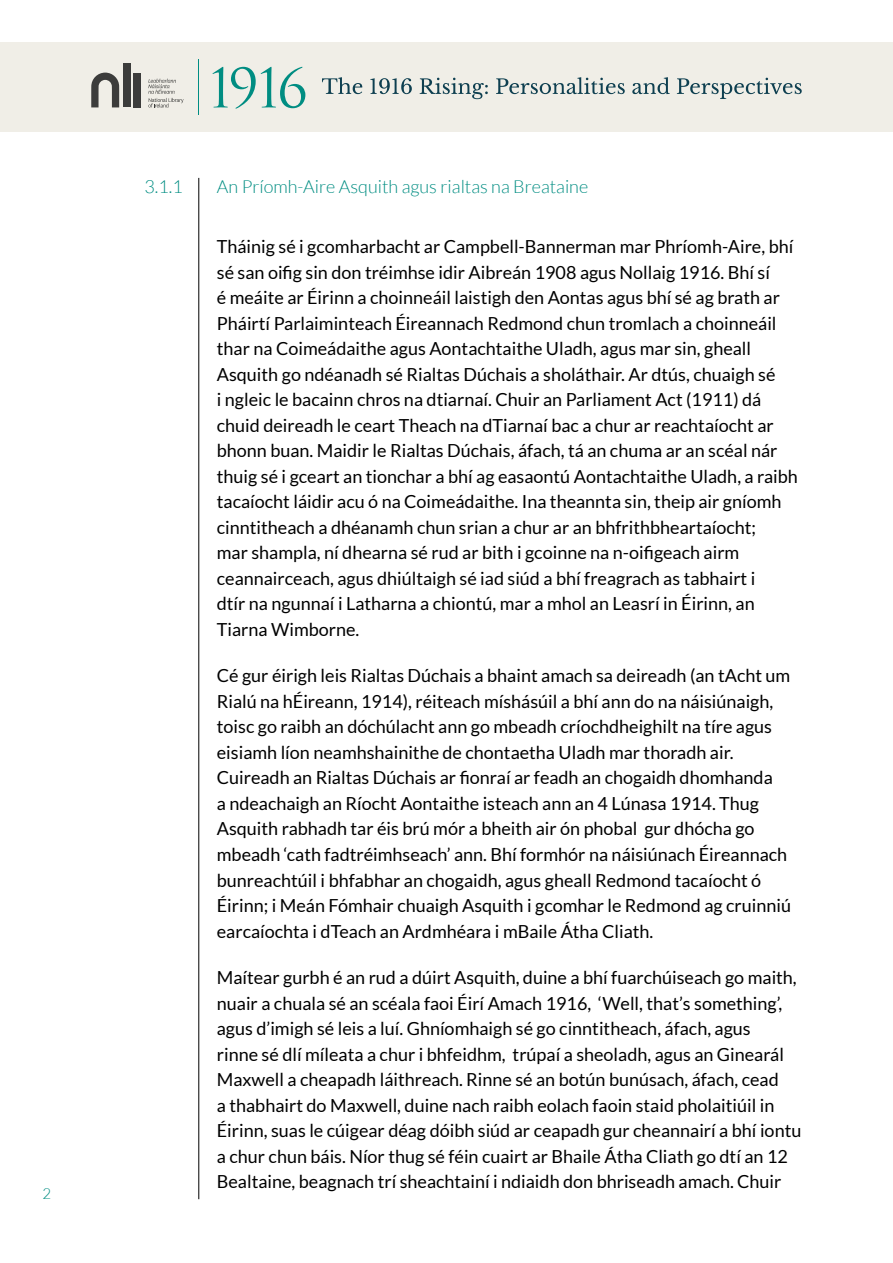
<style>
.page{position:relative;width:893px;height:1263px;background:#fff}
.page>*{position:absolute;margin:0;border:0;box-sizing:border-box;transform-origin:0 0}
.t1{font:18px/25.5px "Lato";color:#000}
.t2{font:300 18px "Lato";color:#008d82}
.t3{font:300 15px "Lato";color:#008d82}
</style>
<div class="page">
<div style="left:0;top:43px;width:893px;height:89px;background:#f0eee7"></div>
<hr style="left:198px;top:60px;width:1px;height:55px;background:#008d82">
<svg style="left:213px;top:67px;width:92px;height:42px"></svg>
<div style="left:123px;top:64px;width:7px;height:43px;background:#3c3c3b"></div>
<div style="left:134px;top:73px;width:7px;height:34px;background:#3c3c3b"></div>
<svg style="left:91px;top:73px;width:28px;height:34px"></svg>
<svg style="left:148px;top:79px;width:36px;height:29px"></svg>
<svg style="left:322px;top:77px;width:40px;height:17px"></svg>
<svg style="left:370px;top:78px;width:42px;height:16px"></svg>
<svg style="left:420px;top:78px;width:68px;height:21px"></svg>
<svg style="left:496px;top:77px;width:129px;height:17px"></svg>
<svg style="left:632px;top:77px;width:38px;height:17px"></svg>
<svg style="left:677px;top:78px;width:125px;height:21px"></svg>
<hr style="left:198px;top:178px;width:1px;height:1021px;background:#000">
<p class="t3" style="left:43px;top:1186px;width:10px">2</p>
<p class="t2" style="left:144px;top:176px;width:40px">3.1.1</p>
<p class="t2" style="left:217px;top:176px;width:373px">An Príomh-Aire Asquith agus rialtas na Breataine</p>
<p class="t1" style="left:217px;top:234px;width:583px">Tháinig sé i gcomharbacht ar Campbell-Bannerman mar Phríomh-Aire, bhí sé san oifig sin don tréimhse idir Aibreán 1908 agus Nollaig 1916. Bhí sí<br>é meáite ar Éirinn a choinneáil laistigh den Aontas agus bhí sé ag brath ar Pháirtí Parlaiminteach Éireannach Redmond chun tromlach a choinneáil thar na Coimeádaithe agus Aontachtaithe Uladh, agus mar sin, gheall Asquith go ndéanadh sé Rialtas Dúchais a sholáthair. Ar dtús, chuaigh sé<br>i ngleic le bacainn chros na dtiarnaí. Chuir an Parliament Act (1911) dá chuid deireadh le ceart Theach na dTiarnaí bac a chur ar reachtaíocht ar bhonn buan. Maidir le Rialtas Dúchais, áfach, tá an chuma ar an scéal nár thuig sé i gceart an tionchar a bhí ag easaontú Aontachtaithe Uladh, a raibh tacaíocht láidir acu ó na Coimeádaithe. Ina theannta sin, theip air gníomh cinntitheach a dhéanamh chun srian a chur ar an bhfrithbheartaíocht;<br>mar shampla, ní dhearna sé rud ar bith i gcoinne na n-oifigeach airm ceannairceach, agus dhiúltaigh sé iad siúd a bhí freagrach as tabhairt i<br>dtír na ngunnaí i Latharna a chiontú, mar a mhol an Leasrí in Éirinn, an Tiarna Wimborne.</p>
<p class="t1" style="left:217px;top:663px;width:576px">Cé gur éirigh leis Rialtas Dúchais a bhaint amach sa deireadh (an tAcht um Rialú na hÉireann, 1914), réiteach míshásúil a bhí ann do na náisiúnaigh, toisc go raibh an dóchúlacht ann go mbeadh críochdheighilt na tíre agus eisiamh líon neamhshainithe de chontaetha Uladh mar thoradh air.<br>Cuireadh an Rialtas Dúchais ar fionraí ar feadh an chogaidh dhomhanda<br>a ndeachaigh an Ríocht Aontaithe isteach ann an 4 Lúnasa 1914. Thug Asquith rabhadh tar éis brú mór a bheith air ón phobal gur dhócha go mbeadh ‘cath fadtréimhseach’ ann. Bhí formhór na náisiúnach Éireannach bunreachtúil i bhfabhar an chogaidh, agus gheall Redmond tacaíocht ó Éirinn; i Meán Fómhair chuaigh Asquith i gcomhar le Redmond ag cruinniú earcaíochta i dTeach an Ardmhéara i mBaile Átha Cliath.</p>
<p class="t1" style="left:217px;top:965px;width:586px">Maítear gurbh é an rud a dúirt Asquith, duine a bhí fuarchúiseach go maith, nuair a chuala sé an scéala faoi Éirí Amach 1916, ‘Well, that’s something’, agus d’imigh sé leis a luí. Ghníomhaigh sé go cinntitheach, áfach, agus<br>rinne sé dlí míleata a chur i bhfeidhm, trúpaí a sheoladh, agus an Ginearál Maxwell a cheapadh láithreach. Rinne sé an botún bunúsach, áfach, cead<br>a thabhairt do Maxwell, duine nach raibh eolach faoin staid pholaitiúil in Éirinn, suas le cúigear déag dóibh siúd ar ceapadh gur cheannairí a bhí iontu a chur chun báis. Níor thug sé féin cuairt ar Bhaile Átha Cliath go dtí an 12<br>Bealtaine, beagnach trí sheachtainí i ndiaidh don bhriseadh amach. Chuir</p>
</div>
